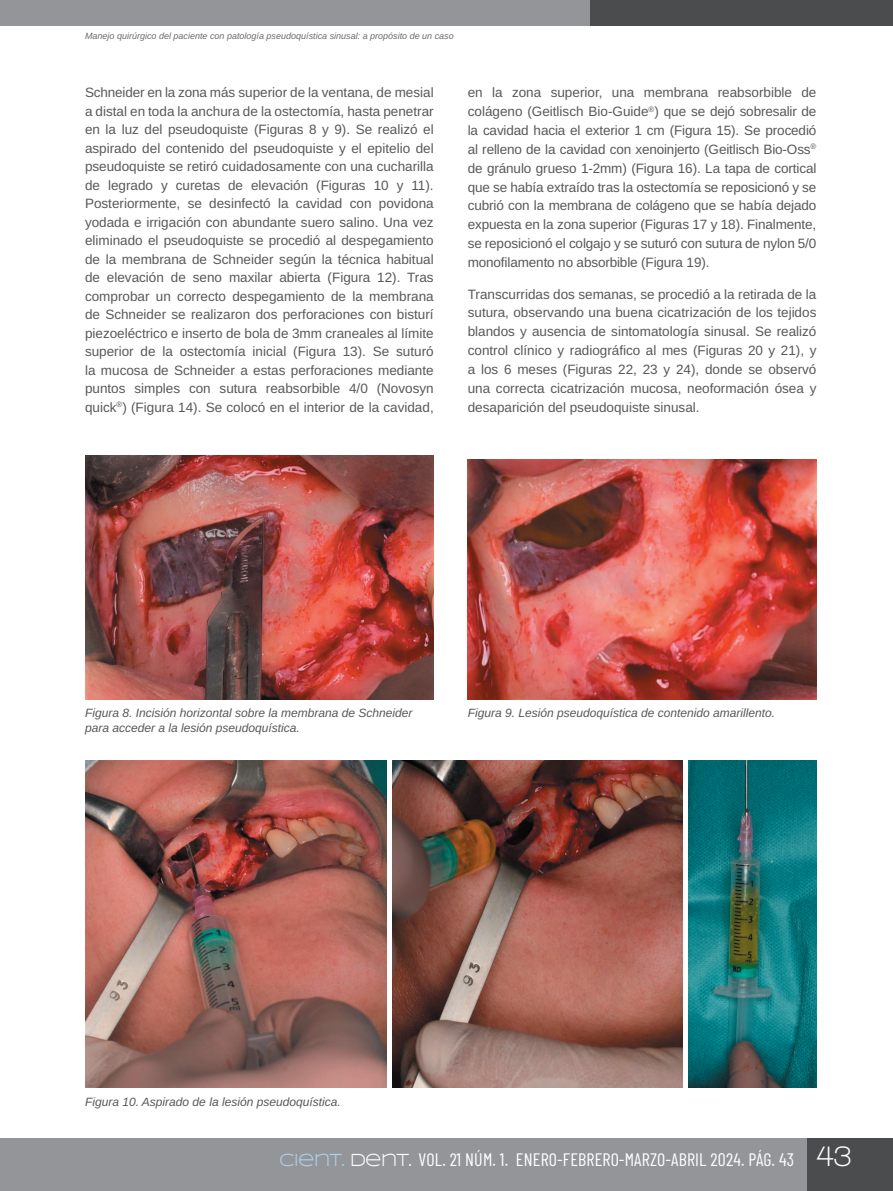
<style>
.page{position:relative;width:893px;height:1191px;background:#fff}
.page>*{position:absolute;margin:0;border:0;box-sizing:border-box;transform-origin:0 0}
.t1{font:18px "Barlow Condensed";letter-spacing:.01em;color:#fff}
.t2{font:13.5px/18.5px "Arimo";color:#57585a;text-align:justify}
.t3{font:italic 12px/14.4px "Arimo";color:#57585a}
.t4{font:italic 9px "Arimo";color:#6c6d70}
.s1{font-family:"Syncopate";color:#add2ed}
.s2{font-family:"Syncopate"}
.s3{font-family:"Walkway";font-weight:700;font-size:30px}
</style>
<div class="page">
<div style="left:0;top:1138px;width:893px;height:53px;background:#939598"></div>
<div style="left:808px;top:1138px;width:85px;height:53px;background:#4b4c4d"></div>
<div style="left:0;top:0;width:893px;height:25px;background:#939598"></div>
<div style="left:591px;top:0;width:302px;height:25px;background:#4b4c4d"></div>
<img style="left:85px;top:760px;width:302px;height:327px">
<img style="left:392px;top:760px;width:291px;height:327px">
<img style="left:689px;top:760px;width:127px;height:327px">
<img style="left:85px;top:456px;width:349px;height:243px">
<img style="left:468px;top:460px;width:348px;height:239px">
<p class="t4" style="left:85px;top:29px;width:370px">Manejo quirúrgico del paciente con patología pseudoquística sinusal: a propósito de un caso</p>
<p class="t2" style="left:85px;top:84px;width:350px">Schneider en la zona más superior de la ventana, de mesial a distal en toda la anchura de la ostectomía, hasta penetrar en la luz del pseudoquiste (Figuras 8 y 9). Se realizó el aspirado del contenido del pseudoquiste y el epitelio del pseudoquiste se retiró cuidadosamente con una cucharilla de legrado y curetas de elevación (Figuras 10 y 11).<br>Posteriormente, se desinfectó la cavidad con povidona yodada e irrigación con abundante suero salino. Una vez eliminado el pseudoquiste se procedió al despegamiento de la membrana de Schneider según la técnica habitual de elevación de seno maxilar abierta (Figura 12). Tras comprobar un correcto despegamiento de la membrana de Schneider se realizaron dos perforaciones con bisturí piezoeléctrico e inserto de bola de 3mm craneales al límite superior de la ostectomía inicial (Figura 13). Se suturó la mucosa de Schneider a estas perforaciones mediante puntos simples con sutura reabsorbible 4/0 (Novosyn quick<sup>®</sup>) (Figura 14). Se colocó en el interior de la cavidad,</p>
<p class="t2" style="left:468px;top:83px;width:350px;line-height:18.9px">en la zona superior, una membrana reabsorbible de colágeno (Geitlisch Bio-Guide<sup>®</sup>) que se dejó sobresalir de la cavidad hacia el exterior 1 cm (Figura 15). Se procedió al relleno de la cavidad con xenoinjerto (Geitlisch Bio-Oss<sup>® </sup>de gránulo grueso 1-2mm) (Figura 16). La tapa de cortical que se había extraído tras la ostectomía se reposicionó y se cubrió con la membrana de colágeno que se había dejado expuesta en la zona superior (Figuras 17 y 18). Finalmente, se reposicionó el colgajo y se suturó con sutura de nylon 5/0 monofilamento no absorbible (Figura 19).</p>
<p class="t2" style="left:468px;top:285px;width:350px;line-height:18.9px">Transcurridas dos semanas, se procedió a la retirada de la sutura, observando una buena cicatrización de los tejidos blandos y ausencia de sintomatología sinusal. Se realizó control clínico y radiográfico al mes (Figuras 20 y 21), y a los 6 meses (Figuras 22, 23 y 24), donde se observó una correcta cicatrización mucosa, neoformación ósea y desaparición del pseudoquiste sinusal.</p>
<p class="t3" style="left:85px;top:706px;width:329px">Figura 8. Incisión horizontal sobre la membrana de Schneider para acceder a la lesión pseudoquística.</p>
<p class="t3" style="left:468px;top:706px;width:309px">Figura 9. Lesión pseudoquística de contenido amarillento.</p>
<p class="t3" style="left:85px;top:1095px;width:257px">Figura 10. Aspirado de la lesión pseudoquística.</p>
<h1 class="t1" style="left:279px;top:1146px;width:574px"><span class="s1">CIENT.</span> <span class="s2">DENT.</span> VOL. 21 NÚM. 1. ENERO-FEBRERO-MARZO-ABRIL 2024. PÁG. 43 <span class="s3">43</span></h1>
</div>
